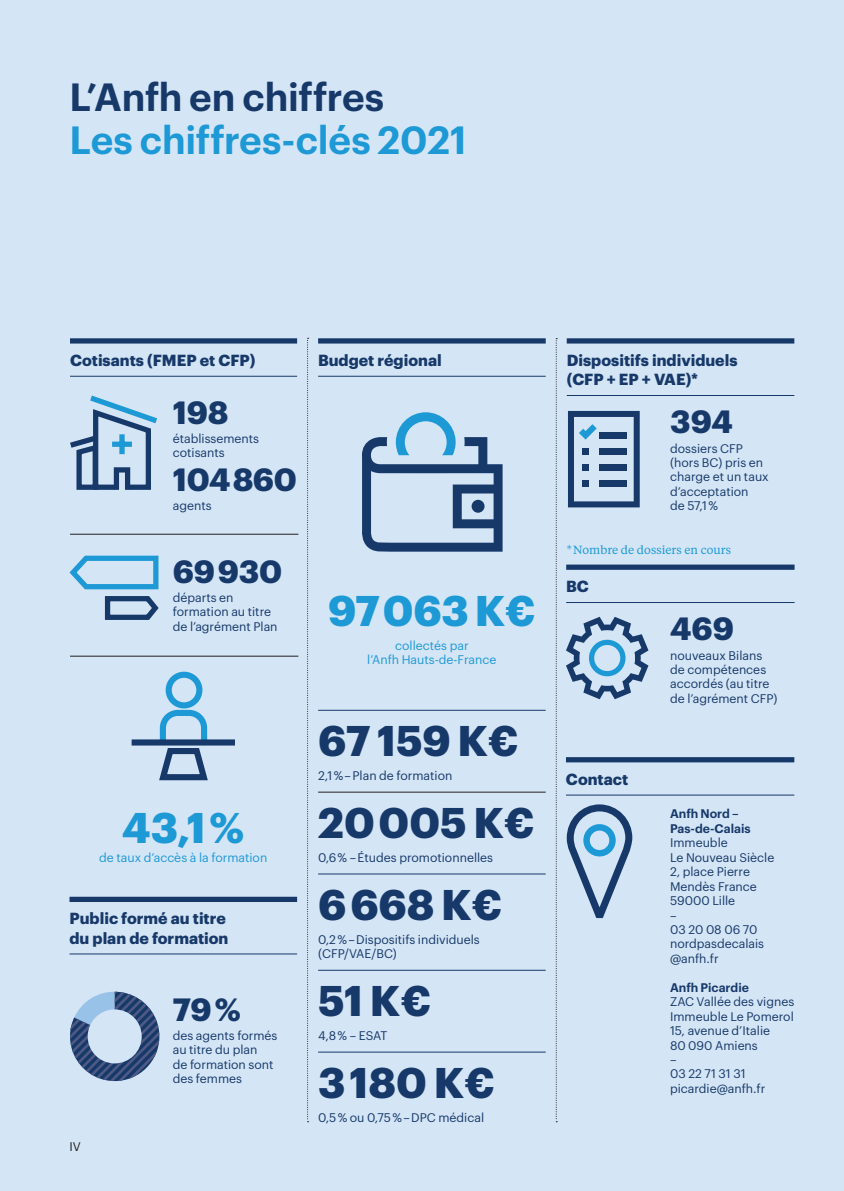
<style>
.page{position:relative;width:844px;height:1191px;background:#fff}
.page>*{position:absolute;margin:0;border:0;box-sizing:border-box;transform-origin:0 0}
.RA_Regionaux_Chiffre{font:700 42px "Graphik";color:#17396a}
.RA_Regionaux_Chiffre-2{font:700 42px "Graphik";letter-spacing:-.005em;color:#1d99d6}
.RA_regionaux_Titre_2{font:600 38.5px "Graphik";letter-spacing:-.005em;color:#1d99d6}
.RA_regionaux_Titre_2-2{font:600 38.5px "Graphik";letter-spacing:-.01em;color:#17396a}
.RA_Regionaux_Chiffre-3{font:700 31.5px "Graphik";letter-spacing:-.01em;color:#17396a}
.RA_regionaux_Rubriqu{font:700 15.75px/19.2px "Graphik";color:#17396a}
.RA_Regionaux_Chiffre-4{font:12.25px/14.3px "Graphik";color:#17396a}
.RA_Regionaux_Chiffre-5{font:12.25px/14.3px "Graphik";color:#1d99d6;text-align:center}
.RA_Regionaux_Chiffre-6{font:600 12.25px/14.3px "Graphik";color:#17396a}
.t1{font:12.25px "Graphik";color:#231f20}
.RA_Regionaux_Infogra{font:11.72px "Tiempos Text";color:#1d99d6}
</style>
<div class="page">
<div style="left:0;top:0;width:843px;height:1191px;background:#d4e5f5"></div>
<svg style="left:70px;top:991px;width:89px;height:90px"></svg>
<svg style="left:307px;top:338px;width:1px;height:784px"></svg>
<svg style="left:555px;top:338px;width:2px;height:784px"></svg>
<hr style="left:70px;top:656px;width:228px;height:1px;background:#231f20">
<hr style="left:70px;top:534px;width:228px;height:1px;background:#231f20">
<svg style="left:70px;top:395px;width:87px;height:95px"></svg>
<svg style="left:69px;top:555px;width:90px;height:65px"></svg>
<div style="left:69px;top:896px;width:228px;height:6px;background:#17396a"></div>
<hr style="left:69px;top:953px;width:228px;height:1px;background:#17396a">
<div style="left:318px;top:338px;width:227px;height:5px;background:#17396a"></div>
<hr style="left:318px;top:376px;width:227px;height:1px;background:#17396a">
<hr style="left:318px;top:710px;width:227px;height:1px;background:#17396a">
<hr style="left:318px;top:792px;width:227px;height:1px;background:#231f20">
<hr style="left:318px;top:873px;width:227px;height:1px;background:#17396a">
<hr style="left:318px;top:970px;width:227px;height:1px;background:#17396a">
<hr style="left:318px;top:1051px;width:227px;height:1px;background:#17396a">
<svg style="left:362px;top:412px;width:140px;height:139px"></svg>
<div style="left:471px;top:500px;width:13px;height:13px;background:#17396a;border-radius:50%"></div>
<div style="left:88px;top:1009px;width:54px;height:54px;background:#d4e5f5;border-radius:50%"></div>
<svg style="left:568px;top:411px;width:71px;height:96px"></svg>
<div style="left:566px;top:757px;width:228px;height:5px;background:#17396a"></div>
<hr style="left:566px;top:794px;width:228px;height:1px;background:#17396a">
<svg style="left:566px;top:617px;width:82px;height:82px"></svg>
<svg style="left:566px;top:804px;width:67px;height:115px"></svg>
<div style="left:589px;top:830px;width:20px;height:20px;background:#d4e5f5;border-radius:50%"></div>
<div style="left:566px;top:564px;width:228px;height:6px;background:#17396a"></div>
<hr style="left:566px;top:602px;width:228px;height:1px;background:#17396a">
<div style="left:70px;top:338px;width:227px;height:5px;background:#17396a"></div>
<hr style="left:70px;top:376px;width:227px;height:1px;background:#17396a">
<div style="left:135px;top:739px;width:97px;height:6px;background:#17396a"></div>
<svg style="left:155px;top:707px;width:56px;height:74px"></svg>
<div style="left:166px;top:671px;width:36px;height:37px;border:6px solid #1d99d6;border-radius:50%"></div>
<div style="left:566px;top:338px;width:228px;height:5px;background:#17396a"></div>
<hr style="left:566px;top:395px;width:228px;height:1px;background:#17396a">
<p class="RA_regionaux_Titre_2-2" style="left:69px;top:67px;width:316px">L’Anfh en chiffres</p>
<p class="RA_regionaux_Titre_2" style="left:69px;top:111px;width:399px">Les chiffres-clés 2021</p>
<p class="RA_regionaux_Rubriqu" style="left:70px;top:349px;width:187px">Cotisants (FMEP et CFP)</p>
<p class="RA_Regionaux_Chiffre-3" style="left:173px;top:388px;width:57px">198</p>
<p class="RA_Regionaux_Chiffre-4" style="left:173px;top:430px;width:88px">établissements cotisants</p>
<p class="RA_Regionaux_Chiffre-3" style="left:173px;top:455px;width:126px">104 860</p>
<p class="RA_Regionaux_Chiffre-4" style="left:173px;top:497px;width:40px">agents</p>
<p class="RA_Regionaux_Chiffre-3" style="left:173px;top:546px;width:111px">69 930</p>
<p class="RA_Regionaux_Chiffre-4" style="left:173px;top:589px;width:106px">départs en formation au titre de l’agrément Plan</p>
<p class="RA_regionaux_Rubriqu" style="left:318px;top:349px;width:125px">Budget régional</p>
<p class="RA_Regionaux_Chiffre-2" style="left:328px;top:578px;width:209px">97 063 K€</p>
<p class="RA_Regionaux_Chiffre-5" style="left:367px;top:637px;width:131px">collectés par<br>l’Anfh Hauts-de-France</p>
<p class="RA_Regionaux_Chiffre-2" style="left:122px;top:794px;width:123px">43,1 %</p>
<p class="RA_Regionaux_Chiffre-5" style="left:99px;top:849px;width:169px">de taux d’accès à la formation</p>
<p class="RA_regionaux_Rubriqu" style="left:69px;top:907px;width:160px">Public formé au titre du plan de formation</p>
<p class="t1" style="left:69px;top:1137px;width:13px">IV</p>
<p class="RA_Regionaux_Chiffre-3" style="left:173px;top:984px;width:69px">79 %</p>
<p class="RA_Regionaux_Chiffre-4" style="left:173px;top:1027px;width:106px">des agents formés au titre du plan<br>de formation sont des femmes</p>
<p class="RA_Regionaux_Chiffre" style="left:318px;top:708px;width:202px">67 159 K€</p>
<p class="RA_Regionaux_Chiffre-4" style="left:318px;top:767px;width:136px">2,1 % – Plan de formation</p>
<p class="RA_Regionaux_Chiffre" style="left:318px;top:790px;width:218px">20 005 K€</p>
<p class="RA_Regionaux_Chiffre-4" style="left:318px;top:849px;width:176px">0,6 % – Études promotionnelles</p>
<p class="RA_Regionaux_Chiffre" style="left:318px;top:871px;width:185px">6 668 K€</p>
<p class="RA_Regionaux_Chiffre-4" style="left:318px;top:931px;width:163px">0,2 % – Dispositifs individuels (CFP/VAE/BC)</p>
<p class="RA_Regionaux_Chiffre" style="left:318px;top:968px;width:114px">51 K€</p>
<p class="RA_Regionaux_Chiffre-4" style="left:318px;top:1027px;width:71px">4,8 % – ESAT</p>
<p class="RA_Regionaux_Chiffre" style="left:318px;top:1049px;width:178px">3 180 K€</p>
<p class="RA_Regionaux_Chiffre-4" style="left:318px;top:1109px;width:167px">0,5 % ou 0,75 % – DPC médical</p>
<p class="RA_regionaux_Rubriqu" style="left:566px;top:349px;width:172px">Dispositifs individuels (CFP + EP + VAE)*</p>
<p class="RA_Regionaux_Chiffre-3" style="left:670px;top:397px;width:64px">394</p>
<p class="RA_Regionaux_Chiffre-4" style="left:670px;top:440px;width:100px">dossiers CFP (hors BC) pris en charge et un taux d’acceptation<br>de 57,1 %</p>
<p class="RA_Regionaux_Infogra" style="left:566px;top:541px;width:166px">*Nombre de dossiers en cours</p>
<p class="RA_regionaux_Rubriqu" style="left:566px;top:575px;width:24px">BC</p>
<p class="RA_regionaux_Rubriqu" style="left:566px;top:768px;width:64px">Contact</p>
<p class="RA_Regionaux_Chiffre-3" style="left:670px;top:604px;width:65px">469</p>
<p class="RA_Regionaux_Chiffre-4" style="left:670px;top:647px;width:109px">nouveaux Bilans de compétences accordés (au titre de l’agrément CFP)</p>
<p class="RA_Regionaux_Chiffre-6" style="left:669px;top:805px;width:82px">Anfh Nord –<br>Pas-de-Calais</p>
<p class="RA_Regionaux_Chiffre-4" style="left:669px;top:834px;width:106px">Immeuble<br>Le Nouveau Siècle</p>
<p class="RA_Regionaux_Chiffre-4" style="left:669px;top:863px;width:88px">2, place Pierre<br>Mendès France</p>
<p class="RA_Regionaux_Chiffre-4" style="left:669px;top:892px;width:67px">59000 Lille</p>
<p class="RA_Regionaux_Chiffre-4" style="left:669px;top:907px;width:8px">–</p>
<p class="RA_Regionaux_Chiffre-4" style="left:669px;top:921px;width:89px">03 20 08 06 70</p>
<p class="RA_Regionaux_Chiffre-4" style="left:669px;top:935px;width:95px">nordpasdecalais @anfh.fr</p>
<p class="RA_Regionaux_Chiffre-6" style="left:669px;top:979px;width:80px">Anfh Picardie</p>
<p class="RA_Regionaux_Chiffre-4" style="left:669px;top:993px;width:126px">ZAC Vallée des vignes</p>
<p class="RA_Regionaux_Chiffre-4" style="left:669px;top:1008px;width:125px">Immeuble Le Pomerol</p>
<p class="RA_Regionaux_Chiffre-4" style="left:669px;top:1022px;width:101px">15, avenue d’Italie</p>
<p class="RA_Regionaux_Chiffre-4" style="left:669px;top:1036px;width:89px">80 090 Amiens</p>
<p class="RA_Regionaux_Chiffre-4" style="left:669px;top:1051px;width:8px">–</p>
<p class="RA_Regionaux_Chiffre-4" style="left:669px;top:1065px;width:77px">03 22 71 31 31</p>
<p class="RA_Regionaux_Chiffre-4" style="left:669px;top:1080px;width:97px">picardie@anfh.fr</p>
</div>
